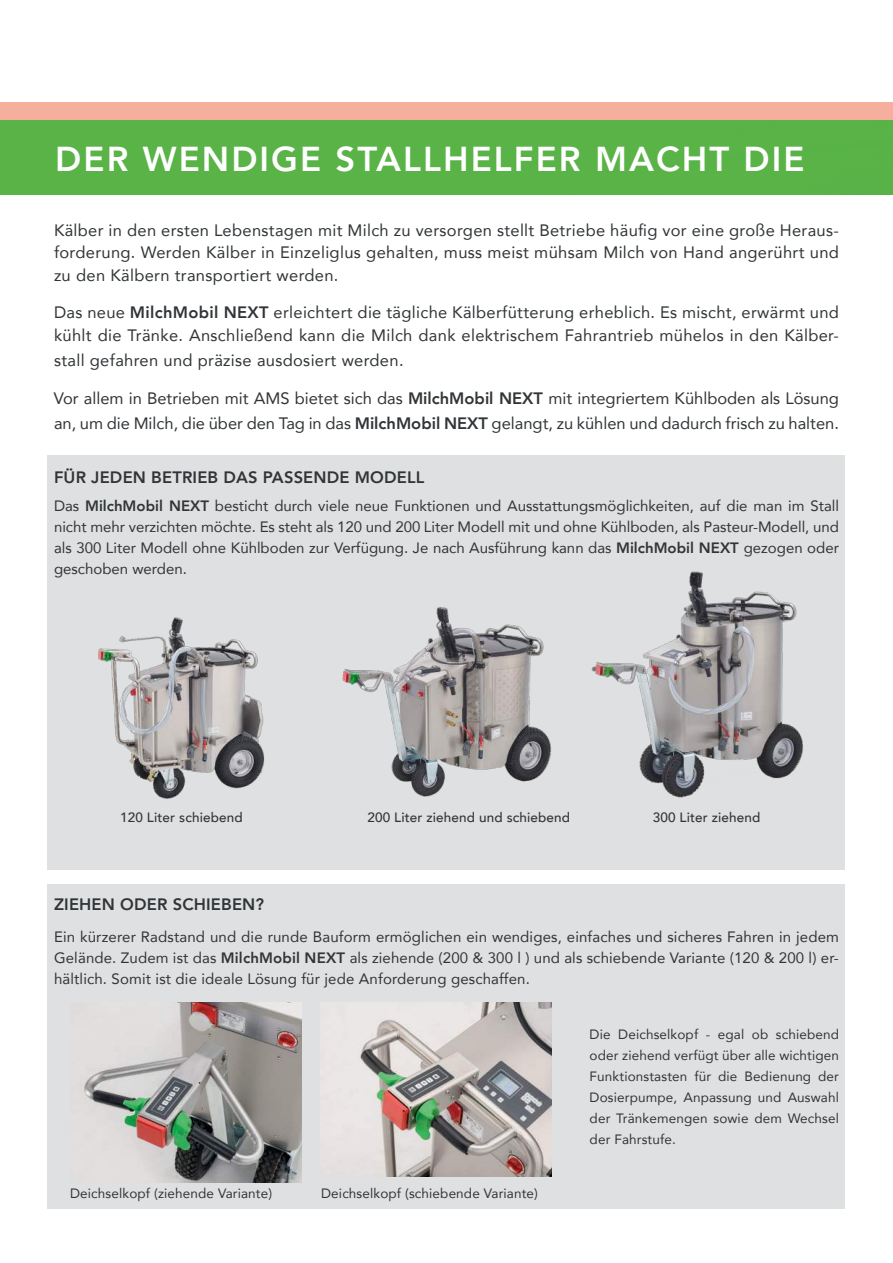
<style>
.page{position:relative;width:893px;height:1263px;background:#fff}
.page>*{position:absolute;margin:0;border:0;box-sizing:border-box;transform-origin:0 0}
.t1{font:800 34.5px "Avenir LT Com";letter-spacing:.06em;color:#fff}
.t2{font:16.5px/22.5px "Avenir LT Com";letter-spacing:.02em;color:#313537;text-align:justify}
.t3{font:16.5px/25.5px "Avenir LT Com";color:#313537}
.t4{font:800 16.5px "Avenir LT Com";letter-spacing:.01em;color:#313537}
.t5{font:15px/21px "Avenir LT Com";color:#313537;text-align:justify}
.t6{font:13.5px/21px "Avenir LT Com";letter-spacing:.01em;color:#313537;text-align:justify}
.t7{font:500 13.5px "Avenir LT Com";letter-spacing:.01em;color:#313537}
.s1{font-weight:800}
</style>
<div class="page">
<div style="left:48px;top:884px;width:797px;height:325px;background:#dfe0e1"></div>
<img style="left:321px;top:1002px;width:230px;height:174px">
<img style="left:81px;top:1002px;width:220px;height:180px">
<div style="left:48px;top:455px;width:797px;height:415px;background:#dfe0e1"></div>
<img style="left:98px;top:617px;width:167px;height:182px">
<img style="left:591px;top:571px;width:212px;height:227px">
<img style="left:342px;top:607px;width:209px;height:190px">
<div style="left:0;top:102px;width:893px;height:19px;background:#f6af9c"></div>
<div style="left:0;top:121px;width:893px;height:74px;background:#59b347"></div>
<h1 class="t1" style="left:55px;top:140px;width:751px">DER WENDIGE STALLHELFER MACHT DIE</h1>
<p class="t2" style="left:54px;top:219px;width:786px">Kälber in den ersten Lebenstagen mit Milch zu versorgen stellt Betriebe häu昀椀g vor eine große Heraus&shy;forderung. Werden Kälber in Einzeliglus gehalten, muss meist mühsam Milch von Hand angerührt und zu den Kälbern transportiert werden.</p>
<p class="t2" style="left:54px;top:302px;width:786px">Das neue <span class="s1">MilchMobil NEXT</span> erleichtert die tägliche Kälberfütterung erheblich. Es mischt, erwärmt und kühlt die Tränke. Anschließend kann die Milch dank elektrischem Fahrantrieb mühelos in den Kälber-</p>
<p class="t2" style="left:54px;top:350px;width:351px">stall gefahren und präzise ausdosiert werden.</p>
<p class="t3" style="left:54px;top:386px;width:786px">Vor allem in Betrieben mit AMS bietet sich das <span class="s1">MilchMobil NEXT</span> mit integriertem Kühlboden als Lösung an, um die Milch, die über den Tag in das <span class="s1">MilchMobil NEXT</span> gelangt, zu kühlen und dadurch frisch zu halten.</p>
<p class="t4" style="left:54px;top:468px;width:372px">FÜR JEDEN BETRIEB DAS PASSENDE MODELL</p>
<p class="t5" style="left:54px;top:496px;width:786px">Das <span class="s1">MilchMobil NEXT</span> besticht durch viele neue Funktionen und Ausstattungsmöglichkeiten, auf die man im Stall nicht mehr verzichten möchte. Es steht als 120 und 200 Liter Modell mit und ohne Kühlboden, als Pasteur-Modell, und als 300 Liter Modell ohne Kühlboden zur Verfügung. Je nach Ausführung kann das <span class="s1">MilchMobil NEXT</span> gezogen oder geschoben werden.</p>
<p class="t7" style="left:120px;top:811px;width:124px">120 Liter schiebend</p>
<p class="t7" style="left:367px;top:811px;width:204px">200 Liter ziehend und schiebend</p>
<p class="t7" style="left:653px;top:811px;width:109px">300 Liter ziehend</p>
<p class="t4" style="left:54px;top:895px;width:212px">ZIEHEN ODER SCHIEBEN?</p>
<p class="t5" style="left:54px;top:926px;width:786px">Ein kürzerer Radstand und die runde Bauform ermöglichen ein wendiges, einfaches und sicheres Fahren in jedem Gelände. Zudem ist das <span class="s1">MilchMobil NEXT</span> als ziehende (200 &amp; 300 l ) und als schiebende Variante (120 &amp; 200 l) er&shy;hältlich. Somit ist die ideale Lösung für jede Anforderung geschaffen.</p>
<p class="t6" style="left:70px;top:1183px;width:204px">Deichselkopf (ziehende Variante)</p>
<p class="t6" style="left:321px;top:1183px;width:218px">Deichselkopf (schiebende Variante)</p>
<p class="t6" style="left:590px;top:1024px;width:251px">Die Deichselkopf - egal ob schiebend oder ziehend verfügt über alle wichtigen Funktionstasten für die Bedienung der Dosierpumpe, Anpassung und Auswahl der Tränkemengen sowie dem Wechsel der Fahrstufe.</p>
</div>
